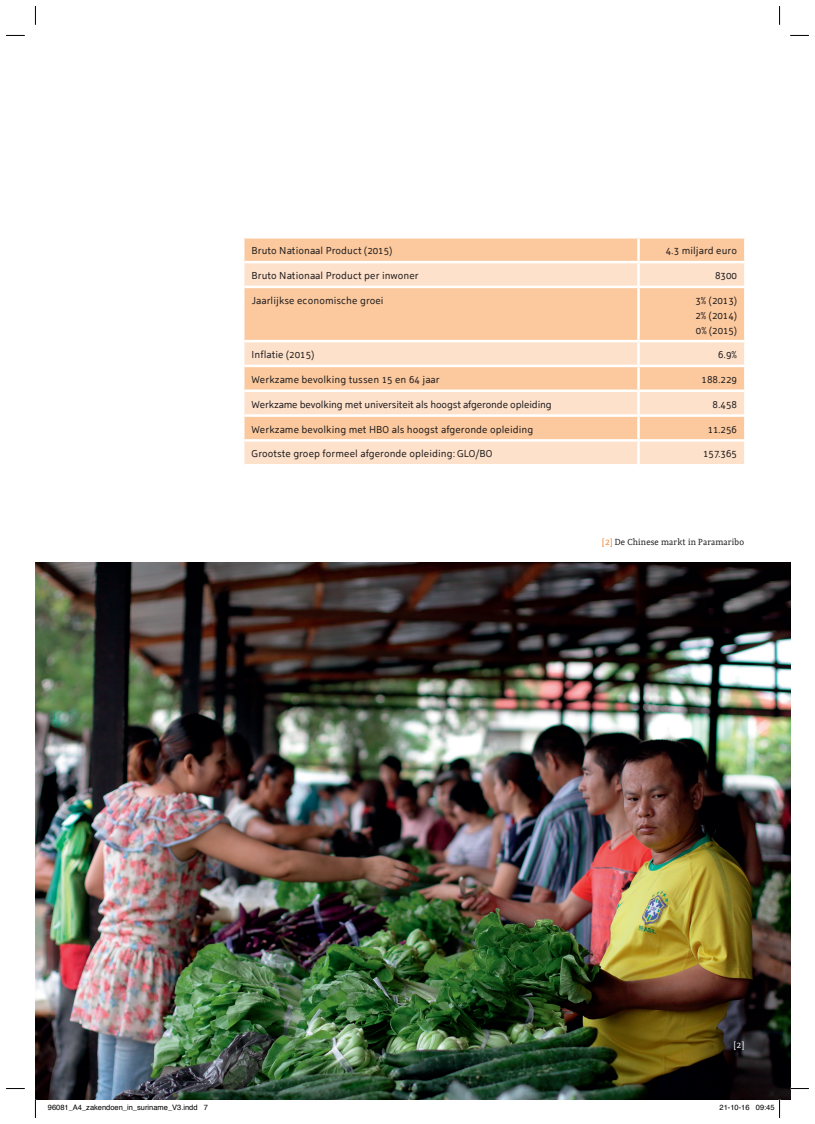
<style>
.page{position:relative;width:815px;height:1124px;background:#fff}
.page>*{position:absolute;margin:0;border:0;box-sizing:border-box;transform-origin:0 0}
.t1{font:10px/15px "Holland Sans";color:#231f20;text-align:justify}
.t2{font:10px "Holland Sans";letter-spacing:-.02em;color:#231f20}
.t3{font:8.75px "Holland Serif";color:#231f20}
.t4{font:8.75px "Holland Serif";color:#fff}
.t5{font:7.5px "Helvetica";color:#000}
.s1{color:#f4822b}
</style>
<div class="page">
<svg style="left:244px;top:238px;width:500px;height:23px;background:#fccaa0"></svg>
<svg style="left:244px;top:263px;width:500px;height:201px;background:#fcd4b3"></svg>
<hr style="left:637px;top:238px;width:3px;height:23px;background:#fff">
<hr style="left:637px;top:288px;width:3px;height:52px;background:#fff">
<hr style="left:637px;top:367px;width:3px;height:22px;background:#fff">
<hr style="left:637px;top:417px;width:3px;height:22px;background:#fff">
<hr style="left:637px;top:263px;width:3px;height:22px;background:#fff">
<hr style="left:244px;top:285px;width:395px;height:3px;background:#fff">
<hr style="left:639px;top:285px;width:105px;height:3px;background:#fff">
<hr style="left:244px;top:340px;width:395px;height:2px;background:#fff">
<hr style="left:639px;top:340px;width:105px;height:2px;background:#fff">
<hr style="left:637px;top:342px;width:3px;height:22px;background:#fff">
<hr style="left:244px;top:364px;width:395px;height:3px;background:#fff">
<hr style="left:639px;top:364px;width:105px;height:3px;background:#fff">
<hr style="left:244px;top:389px;width:395px;height:3px;background:#fff">
<hr style="left:639px;top:389px;width:105px;height:3px;background:#fff">
<hr style="left:637px;top:392px;width:3px;height:22px;background:#fff">
<hr style="left:244px;top:414px;width:395px;height:3px;background:#fff">
<hr style="left:639px;top:414px;width:105px;height:3px;background:#fff">
<hr style="left:244px;top:439px;width:395px;height:2px;background:#fff">
<hr style="left:639px;top:439px;width:105px;height:2px;background:#fff">
<hr style="left:637px;top:441px;width:3px;height:23px;background:#fff">
<img style="left:35px;top:562px;width:755px;height:536px">
<svg style="left:6px;top:35px;width:19px;height:1px"></svg>
<svg style="left:790px;top:35px;width:19px;height:1px"></svg>
<svg style="left:6px;top:1088px;width:19px;height:1px"></svg>
<svg style="left:790px;top:1087px;width:19px;height:2px"></svg>
<svg style="left:35px;top:6px;width:1px;height:19px"></svg>
<svg style="left:35px;top:1098px;width:1px;height:19px"></svg>
<svg style="left:779px;top:6px;width:1px;height:19px"></svg>
<svg style="left:719px;top:1098px;width:61px;height:19px"></svg>
<p class="t1" style="left:252px;top:242px;width:142px">Bruto Nationaal Product (2015)</p>
<p class="t1" style="left:666px;top:242px;width:73px">4.3 miljard euro</p>
<p class="t1" style="left:252px;top:267px;width:169px">Bruto Nationaal Product per inwoner</p>
<p class="t1" style="left:715px;top:267px;width:23px">8300</p>
<p class="t1" style="left:252px;top:292px;width:134px">Jaarlijkse economische groei</p>
<p class="t1" style="left:695px;top:292px;width:43px">3% (2013)<br>2% (2014)<br>0% (2015)</p>
<p class="t1" style="left:252px;top:346px;width:64px">Inflatie (2015)</p>
<p class="t1" style="left:718px;top:346px;width:21px">6.9%</p>
<p class="t1" style="left:252px;top:371px;width:190px">Werkzame bevolking tussen 15 en 64 jaar</p>
<p class="t1" style="left:702px;top:371px;width:37px">188.229</p>
<p class="t2" style="left:252px;top:396px;width:302px">Werkzame bevolking met universiteit als hoogst afgeronde opleiding</p>
<p class="t1" style="left:713px;top:396px;width:26px">8.458</p>
<p class="t1" style="left:252px;top:420px;width:283px">Werkzame bevolking met HBO als hoogst afgeronde opleiding</p>
<p class="t1" style="left:708px;top:420px;width:31px">11.256</p>
<p class="t1" style="left:252px;top:445px;width:242px">Grootste groep formeel afgeronde opleiding: GLO/BO</p>
<p class="t1" style="left:703px;top:445px;width:35px">157.365</p>
<p class="t3" style="left:602px;top:535px;width:143px"><span class="s1">[2]</span> De Chinese markt in Paramaribo</p>
<p class="t4" style="left:734px;top:1037px;width:12px">[2]</p>
<p class="t5" style="left:48px;top:1101px;width:162px">96081_A4_zakendoen_in_suriname_V3.indd 7</p>
<p class="t5" style="left:720px;top:1101px;width:57px">21-10-16 09:45</p>
</div>
